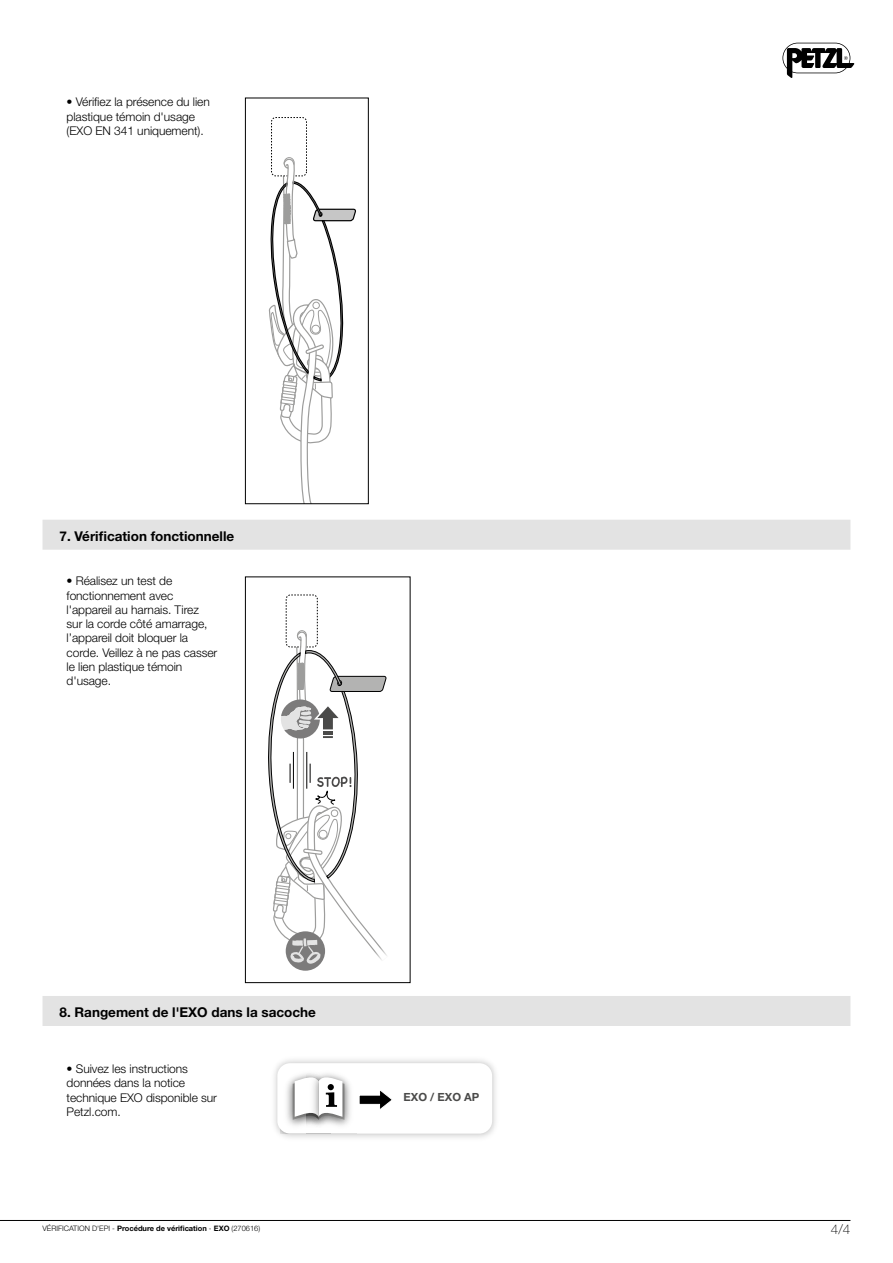
<style>
.page{position:relative;width:893px;height:1263px;background:#fff}
.page>*{position:absolute;margin:0;border:0;box-sizing:border-box;transform-origin:0 0}
.EUR_-_SOUSTITRE{font:700 13.5px "Helvetica Neue LT Pro";color:#000}
.t1{font:100 13.5px "Helvetica Neue LT Pro";color:#000}
.EUR_-_STD{font:300 12px/14.2px "Helvetica Neue LT Pro";letter-spacing:-.005em;color:#000}
.t2{font:700 11.25px "Helvetica Neue LT Pro";color:#4a4a49}
.t3{font:300 7.5px "Helvetica Neue LT Pro";color:#000}
.s1{font-weight:700}
</style>
<div class="page">
<svg style="left:782px;top:43px;width:72px;height:35px"></svg>
<hr style="left:0;top:1220px;width:850px;height:1px;background:#000">
<svg style="left:268px;top:117px;width:88px;height:385px"></svg>
<svg style="left:286px;top:931px;width:39px;height:40px"></svg>
<svg style="left:268px;top:594px;width:119px;height:374px"></svg>
<div style="left:245px;top:98px;width:124px;height:406px;border:1px solid #000"></div>
<div style="left:245px;top:577px;width:165px;height:406px;border:1px solid #000"></div>
<img style="left:274px;top:1059px;width:222px;height:79px">
<div style="left:277px;top:1063px;width:215px;height:70px;background:#fff;border-radius:13px"></div>
<svg style="left:359px;top:1090px;width:33px;height:19px"></svg>
<img style="left:286px;top:1078px;width:21px;height:48px">
<img style="left:307px;top:1073px;width:44px;height:53px">
<svg style="left:293px;top:1074px;width:51px;height:46px"></svg>
<div style="left:43px;top:520px;width:807px;height:30px;background:#e3e3e3"></div>
<div style="left:43px;top:996px;width:807px;height:30px;background:#e3e3e3"></div>
<p class="EUR_-_STD" style="left:67px;top:95px;width:145px">• Vérifiez la présence du lien plastique témoin d'usage (EXO EN 341 uniquement).</p>
<p class="EUR_-_SOUSTITRE" style="left:60px;top:528px;width:176px">7. Vérification fonctionnelle</p>
<p class="EUR_-_STD" style="left:67px;top:574px;width:152px">• Réalisez un test de fonctionnement avec l'appareil au harnais. Tirez sur la corde côté amarrage, l’appareil doit bloquer la corde. Veillez à ne pas casser le lien plastique témoin d'usage.</p>
<p class="EUR_-_SOUSTITRE" style="left:60px;top:1004px;width:258px">8. Rangement de l'EXO dans la sacoche</p>
<p class="EUR_-_STD" style="left:67px;top:1061px;width:152px">• Suivez les instructions données dans la notice technique EXO disponible sur<br>Petzl.com.</p>
<p class="t3" style="left:43px;top:1224px;width:219px">VÉRIFICATION D'EPI - <span class="s1">Procédure de vérification</span> - <span class="s1">EXO</span> (270616)</p>
<p class="t2" style="left:404px;top:1090px;width:77px">EXO / EXO AP</p>
<p class="t1" style="left:831px;top:1221px;width:21px">4/4</p>
</div>
